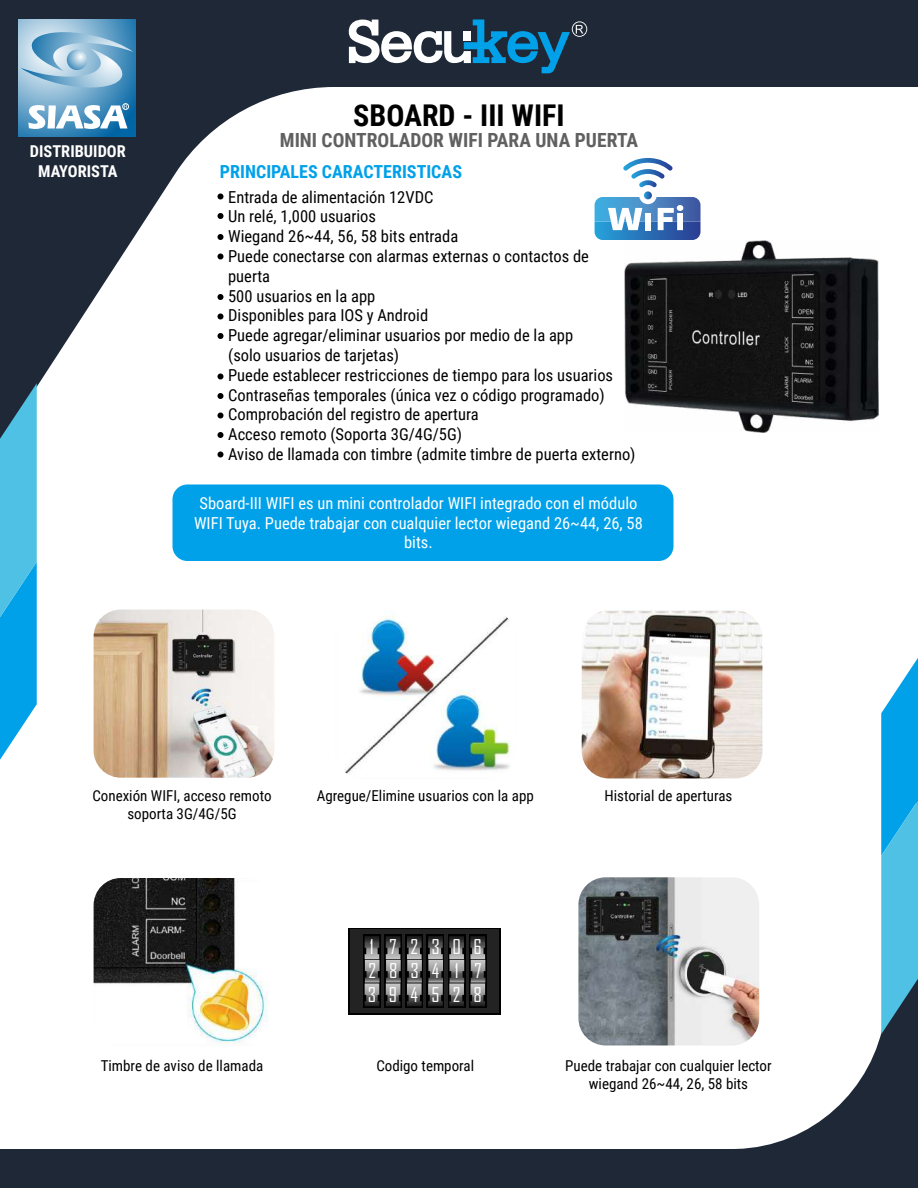
<style>
.page{position:relative;width:918px;height:1188px;background:#1f2837}
.page>*{position:absolute;margin:0;border:0;box-sizing:border-box;transform-origin:0 0}
.t1{font:700 30px "Roboto Condensed";color:#000}
.t2{font:700 19.5px "Roboto Condensed";color:#606060}
.t3{font:19.5px "Agency FB";color:#fff}
.t4{font:700 18px "Roboto Condensed";color:#01a1e9}
.t5{font:16.5px/19.8px "Roboto Condensed";color:#000}
.t6{font:16.5px/19.8px "Roboto Condensed";color:#fff;text-align:center}
.t7{font:700 16.35px/19.6px "Roboto Condensed";color:#fff;text-align:center}
.t8{font:15px/18px "Roboto Condensed";color:#000;text-align:center}
</style>
<div class="page">
<div style="left:0;top:87px;width:918px;height:1062px;background:#fff"></div>
<div style="left:172px;top:484px;width:501px;height:77px;background:#01a1e9;border-radius:15px"></div>
<svg style="left:348px;top:20px;width:239px;height:53px"></svg>
<svg style="left:18px;top:20px;width:117px;height:117px;background:#619fc6"></svg>
<svg style="left:21px;top:32px;width:112px;height:57px;background:#8fbbd6"></svg>
<div style="left:122px;top:103px;width:7px;height:7px;border:1px solid #fff;border-radius:50%"></div>
<svg style="left:28px;top:105px;width:100px;height:24px;background:#adcde1"></svg>
<svg style="left:0;top:383px;width:37px;height:377px;background:#3caedb"></svg>
<svg style="left:881px;top:658px;width:37px;height:376px;background:#3caedb"></svg>
<img style="left:335px;top:610px;width:181px;height:168px">
<img style="left:582px;top:610px;width:180px;height:168px">
<div style="left:349px;top:928px;width:152px;height:86px;background:linear-gradient(to bottom,#000,#000)"></div>
<div style="left:351px;top:930px;width:148px;height:83px;background:#232323"></div>
<svg style="left:363px;top:935px;width:18px;height:73px"></svg>
<svg style="left:365px;top:936px;width:15px;height:70px"></svg>
<svg style="left:384px;top:935px;width:18px;height:73px"></svg>
<svg style="left:386px;top:936px;width:15px;height:70px"></svg>
<div style="left:405px;top:935px;width:18px;height:73px;background:#000"></div>
<svg style="left:407px;top:936px;width:15px;height:70px"></svg>
<div style="left:427px;top:935px;width:17px;height:73px;background:#070707"></div>
<svg style="left:428px;top:936px;width:15px;height:70px"></svg>
<svg style="left:448px;top:935px;width:18px;height:73px"></svg>
<svg style="left:449px;top:936px;width:15px;height:70px"></svg>
<svg style="left:469px;top:935px;width:18px;height:73px"></svg>
<svg style="left:470px;top:936px;width:15px;height:70px"></svg>
<svg style="left:218px;top:194px;width:6px;height:6px"></svg>
<svg style="left:218px;top:213px;width:6px;height:6px"></svg>
<svg style="left:218px;top:234px;width:6px;height:6px"></svg>
<svg style="left:218px;top:254px;width:6px;height:6px"></svg>
<svg style="left:218px;top:294px;width:6px;height:6px"></svg>
<svg style="left:218px;top:314px;width:6px;height:6px"></svg>
<svg style="left:218px;top:333px;width:6px;height:6px"></svg>
<svg style="left:218px;top:374px;width:6px;height:6px"></svg>
<svg style="left:218px;top:393px;width:6px;height:6px"></svg>
<svg style="left:218px;top:412px;width:6px;height:6px"></svg>
<svg style="left:218px;top:432px;width:6px;height:6px"></svg>
<svg style="left:218px;top:452px;width:6px;height:6px"></svg>
<svg style="left:595px;top:158px;width:105px;height:82px;background:#a3c2e0"></svg>
<img style="left:94px;top:610px;width:180px;height:168px">
<img style="left:94px;top:878px;width:180px;height:168px">
<img style="left:578px;top:877px;width:181px;height:168px">
<img style="left:624px;top:240px;width:255px;height:192px">
<p class="t7" style="left:30px;top:141px;width:97px">DISTRIBUIDOR<br>MAYORISTA</p>
<h1 class="t1" style="left:353px;top:95px;width:213px">SBOARD - III WIFI</h1>
<p class="t2" style="left:280px;top:127px;width:360px">MINI CONTROLADOR WIFI PARA UNA PUERTA</p>
<p class="t4" style="left:220px;top:159px;width:244px">PRINCIPALES CARACTERISTICAS</p>
<p class="t5" style="left:228px;top:186px;width:409px">Entrada de alimentación 12VDC<br>Un relé, 1,000 usuarios<br>Wiegand 26~44, 56, 58 bits entrada<br>Puede conectarse con alarmas externas o contactos de<br>puerta<br>500 usuarios en la app<br>Disponibles para IOS y Android<br>Puede agregar/eliminar usuarios por medio de la app<br>(solo usuarios de tarjetas)<br>Puede establecer restricciones de tiempo para los usuarios Contraseñas temporales (única vez o código programado)<br>Comprobación del registro de apertura<br>Acceso remoto (Soporta 3G/4G/5G)<br>Aviso de llamada con timbre (admite timbre de puerta externo)</p>
<p class="t6" style="left:194px;top:492px;width:450px">Sboard-III WIFI es un mini controlador WIFI integrado con el módulo<br>WIFI Tuya. Puede trabajar con cualquier lector wiegand 26~44, 26, 58 bits.</p>
<p class="t8" style="left:92px;top:786px;width:181px">Conexión WIFI, acceso remoto</p>
<p class="t8" style="left:317px;top:786px;width:219px">Agregue/Elimine usuarios con la app</p>
<p class="t8" style="left:605px;top:786px;width:129px">Historial de aperturas</p>
<p class="t8" style="left:127px;top:804px;width:111px">soporta 3G/4G/5G</p>
<p class="t8" style="left:101px;top:1056px;width:164px">Timbre de aviso de llamada</p>
<p class="t3" style="left:370px;top:935px;width:5px">1</p>
<p class="t3" style="left:368px;top:982px;width:10px">3</p>
<p class="t3" style="left:368px;top:959px;width:9px">2</p>
<p class="t3" style="left:390px;top:935px;width:9px">7</p>
<p class="t3" style="left:389px;top:982px;width:10px">9</p>
<p class="t3" style="left:389px;top:959px;width:10px">8</p>
<p class="t3" style="left:410px;top:935px;width:9px">2</p>
<p class="t3" style="left:411px;top:982px;width:9px">4</p>
<p class="t3" style="left:410px;top:959px;width:10px">3</p>
<p class="t3" style="left:431px;top:935px;width:10px">3</p>
<p class="t3" style="left:431px;top:982px;width:10px">5</p>
<p class="t3" style="left:432px;top:959px;width:9px">4</p>
<p class="t3" style="left:452px;top:935px;width:10px">0</p>
<p class="t3" style="left:453px;top:982px;width:9px">2</p>
<p class="t3" style="left:455px;top:959px;width:5px">1</p>
<p class="t3" style="left:474px;top:935px;width:10px">6</p>
<p class="t3" style="left:474px;top:982px;width:10px">8</p>
<p class="t3" style="left:475px;top:959px;width:9px">7</p>
<p class="t8" style="left:376px;top:1056px;width:99px">Codigo temporal</p>
<p class="t8" style="left:565px;top:1056px;width:208px">Puede trabajar con cualquier lector wiegand 26~44, 26, 58 bits</p>
</div>
